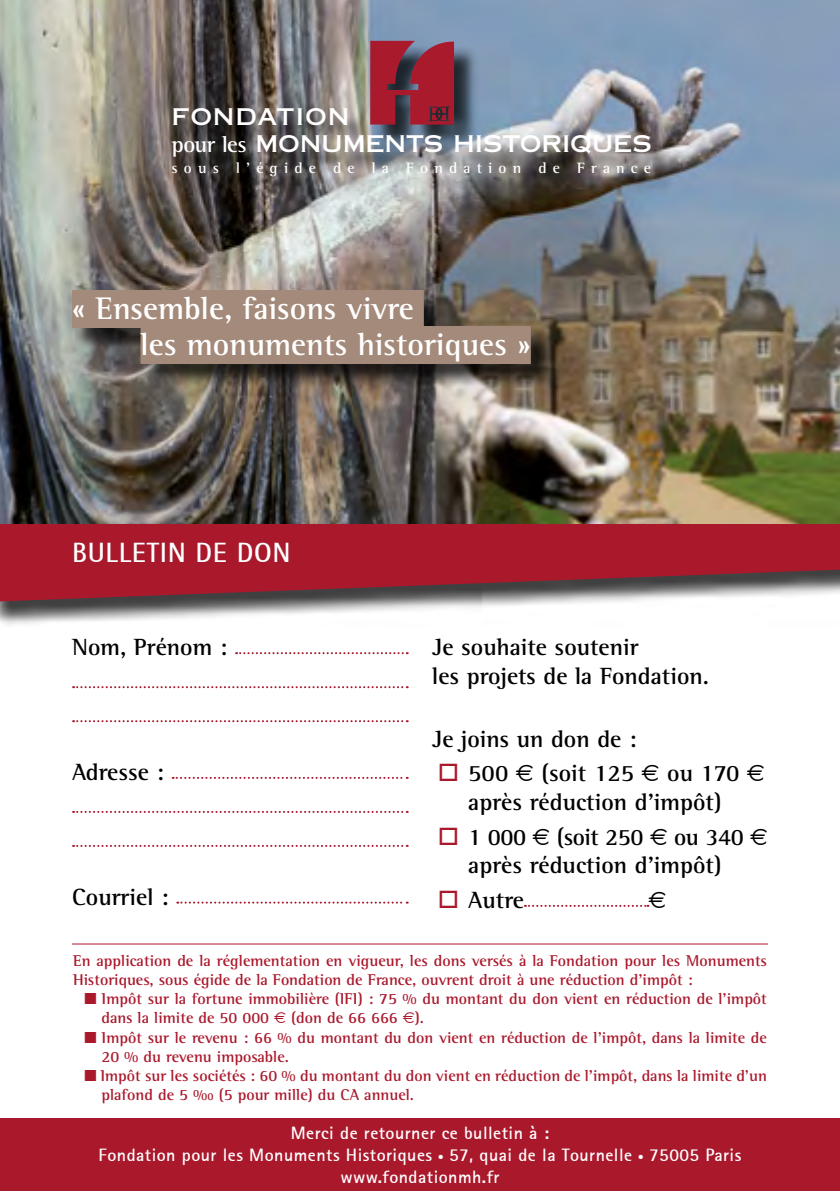
<style>
.page{position:relative;width:840px;height:1191px;background:#fff}
.page>*{position:absolute;margin:0;border:0;box-sizing:border-box;transform-origin:0 0}
.t1{font:700 32px/36px "Rotis Semi Serif";color:#fff}
.t2{font:700 28px "Rotis Sans Serif 65";letter-spacing:.025em;color:#fff}
.t3{font:700 24px/28.8px "Rotis Semi Serif";color:#000}
.t4{font:24px "Euro Sans";color:#000}
.t5{font:23px/27.6px "Copperplate Thirty One AB";letter-spacing:-.01em;color:#fff}
.t6{font:700 18px/22px "Rotis Sans Serif 65";letter-spacing:.025em;color:#fff;text-align:center}
.t7{font:700 16px/19.2px "Rotis Semi Serif";color:#aa182c}
.t8{font:700 15.4px "Rotis Semi Serif";letter-spacing:.4em;color:#fff}
.s1{font-family:"Rotis Semi Serif";font-weight:700}
.s2{color:#aa182c}
.s3{font-family:"Euro Sans";font-weight:400}
</style>
<div class="page">
<div style="left:0;top:476px;width:839px;height:150px;background:#000;opacity:.75"></div>
<svg style="left:0;top:523px;width:839px;height:78px;fill:#aa182c"></svg>
<img style="left:0;top:0;width:839px;height:523px">
<div style="left:176px;top:44px;width:498px;height:156px;background:#000;opacity:.75"></div>
<svg style="left:370px;top:41px;width:84px;height:84px"></svg>
<svg style="left:236px;top:652px;width:171px;height:2px"></svg>
<svg style="left:73px;top:686px;width:334px;height:2px"></svg>
<svg style="left:73px;top:720px;width:334px;height:2px"></svg>
<svg style="left:172px;top:777px;width:235px;height:2px"></svg>
<svg style="left:73px;top:811px;width:334px;height:2px"></svg>
<svg style="left:73px;top:845px;width:334px;height:2px"></svg>
<svg style="left:177px;top:901px;width:230px;height:2px"></svg>
<svg style="left:524px;top:905px;width:124px;height:2px"></svg>
<div style="left:0;top:1119px;width:839px;height:72px;background:#aa182c"></div>
<div style="left:75px;top:292px;width:480px;height:96px;background:#000;opacity:.75"></div>
<div style="left:72px;top:290px;width:351px;height:38px;background:#a48a7a"></div>
<div style="left:140px;top:326px;width:390px;height:38px;background:#a48a7a"></div>
<hr style="left:72px;top:943px;width:695px;height:1px;background:#aa182c">
<h3 class="t5" style="left:171px;top:103px;width:481px">FONDATION<br><span class="s1">pour les</span> MONUMENTS HISTORIQUES</h3>
<p class="t8" style="left:171px;top:158px;width:480px">sous l'égide de la Fondation de France</p>
<h1 class="t1" style="left:140px;top:290px;width:391px;text-indent:-68px">« Ensemble, faisons vivre<br>les monuments historiques »</h1>
<h2 class="t2" style="left:72px;top:535px;width:220px">BULLETIN DE DON</h2>
<h3 class="t3" style="left:72px;top:632px;width:157px">Nom, Prénom :</h3>
<h3 class="t3" style="left:72px;top:757px;width:93px">Adresse :</h3>
<h3 class="t3" style="left:72px;top:882px;width:98px">Courriel :</h3>
<h3 class="t3" style="left:432px;top:632px;width:278px">Je souhaite soutenir<br>les projets de la Fondation.</h3>
<h3 class="t3" style="left:432px;top:724px;width:206px">Je joins un don de :</h3>
<h3 class="t3" style="left:437px;top:758px;width:328px;text-align:center"><span class="s2">□</span> 500 <span class="s3">E</span> (soit 125 <span class="s3">E</span> ou 170 <span class="s3">E </span>après réduction d’impôt)</h3>
<h3 class="t3" style="left:468px;top:822px;width:301px;text-indent:-30px"><span class="s2">□</span> 1 000 <span class="s3">E</span> (soit 250 <span class="s3">E</span> ou 340 <span class="s3">E </span>après réduction d’impôt)</h3>
<h3 class="t3" style="left:437px;top:885px;width:87px"><span class="s2">□</span> Autre</h3>
<h3 class="t4" style="left:648px;top:885px;width:19px">E</h3>
<p class="t7" style="left:73px;top:950px;width:695px">En application de la réglementation en vigueur, les dons versés à la Fondation pour les Monuments<br>Historiques, sous égide de la Fondation de France, ouvrent droit à une réduction d’impôt :</p>
<p class="t7" style="left:101px;top:989px;width:666px;text-indent:-17px">■ Impôt sur la fortune immobilière (IFI) : 75 % du montant du don vient en réduction de l’impôt dans la limite de 50 000 <span class="s3">E</span> (don de 66 666 <span class="s3">E</span>).</p>
<p class="t7" style="left:101px;top:1027px;width:666px;text-indent:-17px">■ Impôt sur le revenu : 66 % du montant du don vient en réduction de l’impôt, dans la limite de<br>20 % du revenu imposable.</p>
<p class="t7" style="left:101px;top:1066px;width:666px;text-indent:-17px">■ Impôt sur les sociétés : 60 % du montant du don vient en réduction de l’impôt, dans la limite d’un plafond de 5 ‰ (5 pour mille) du CA annuel.</p>
<p class="t6" style="left:99px;top:1121px;width:644px">Merci de retourner ce bulletin à :<br>Fondation pour les Monuments Historiques ● 57, quai de la Tournelle ● 75005 Paris www.fondationmh.fr</p>
</div>
